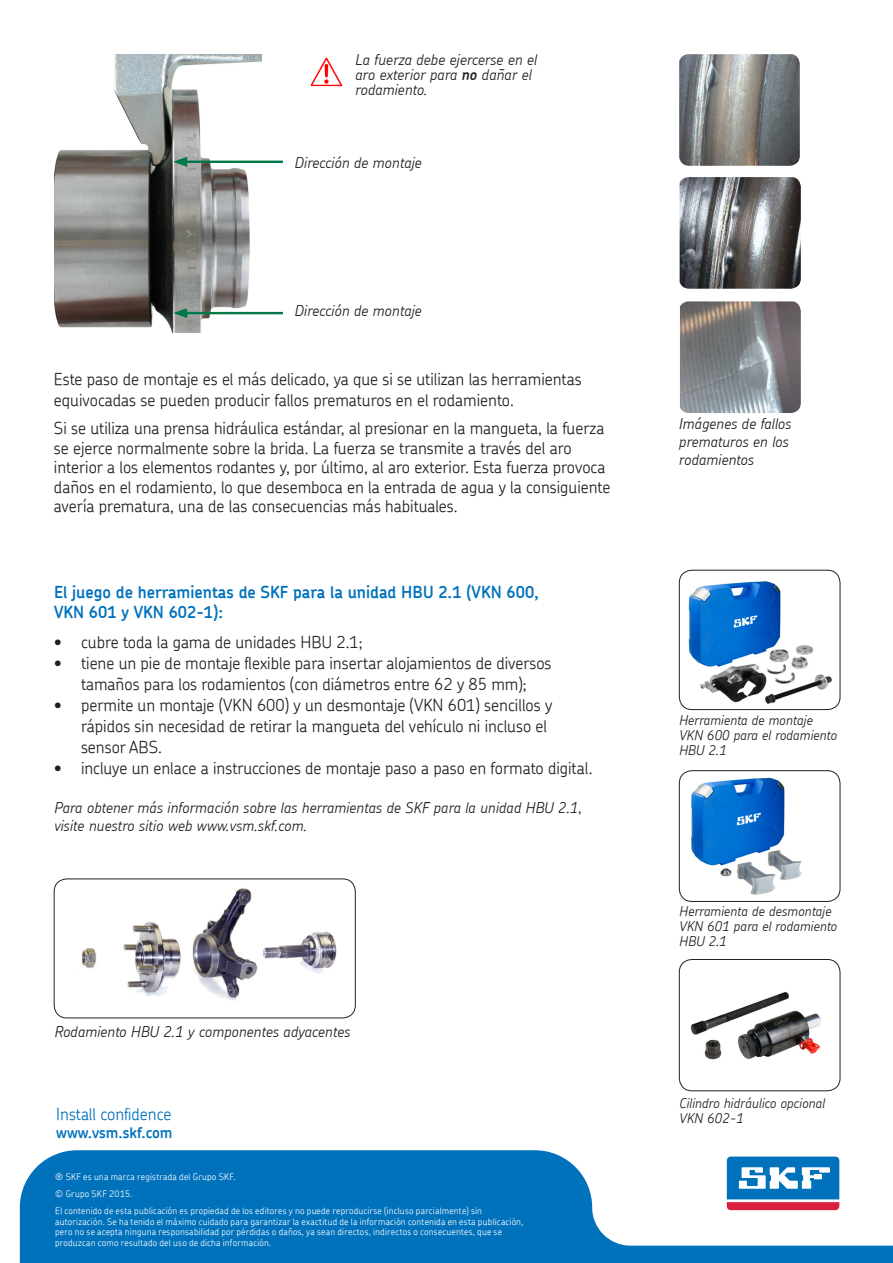
<style>
.page{position:relative;width:893px;height:1263px;background:#fff}
.page>*{position:absolute;margin:0;border:0;box-sizing:border-box;transform-origin:0 0}
.af_body{font:300 16.5px/21px "SKF Chevin";color:#231f20}
.ag_blue_heading{font:600 16.5px/19.8px "SKF Chevin";color:#0072bc}
.t1{font:300 16.5px "SKF Chevin";color:#0072bc}
.al_image_italic_bigg{font:italic 300 15px/18px "SKF Chevin";color:#231f20}
.ak_image_italic{font:italic 300 15px/15px "SKF Chevin";color:#231f20}
.t2{font:600 15px "SKF Chevin";color:#0072bc}
.an_image_italic_smal{font:italic 300 13.5px/15px "SKF Chevin";color:#231f20}
.t3{font:300 9px/10.5px "SKF Chevin";letter-spacing:.025em;color:#fff}
.s1{font-weight:600}
</style>
<div class="page">
<img style="left:310px;top:57px;width:33px;height:30px">
<img style="left:679px;top:54px;width:121px;height:112px">
<img style="left:680px;top:177px;width:121px;height:112px">
<img style="left:680px;top:301px;width:121px;height:112px">
<img style="left:679px;top:570px;width:161px;height:139px">
<div style="left:679px;top:570px;width:161px;height:140px;border:1px solid #231f20;border-radius:13px"></div>
<img style="left:679px;top:771px;width:161px;height:130px">
<div style="left:679px;top:770px;width:161px;height:132px;border:1px solid #231f20;border-radius:13px"></div>
<img style="left:679px;top:959px;width:161px;height:132px">
<div style="left:679px;top:959px;width:161px;height:132px;border:1px solid #231f20;border-radius:13px"></div>
<img style="left:61px;top:879px;width:287px;height:139px">
<div style="left:54px;top:879px;width:301px;height:139px;border:1px solid #231f20;border-radius:13px"></div>
<svg style="left:20px;top:1150px;width:873px;height:113px;fill:#0072bc"></svg>
<svg style="left:724px;top:1154px;width:118px;height:59px"></svg>
<svg style="left:727px;top:1156px;width:112px;height:54px"></svg>
<img style="left:54px;top:54px;width:207px;height:279px">
<hr style="left:183px;top:161px;width:100px;height:2px;background:#017847">
<svg style="left:173px;top:157px;width:14px;height:10px"></svg>
<hr style="left:183px;top:312px;width:100px;height:2px;background:#017847">
<svg style="left:173px;top:308px;width:14px;height:10px"></svg>
<p class="ak_image_italic" style="left:355px;top:52px;width:183px">La fuerza debe ejercerse en el aro exterior para <span class="s1">no</span> dañar el rodamiento.</p>
<p class="ak_image_italic" style="left:294px;top:154px;width:129px">Dirección de montaje</p>
<p class="ak_image_italic" style="left:294px;top:303px;width:129px">Dirección de montaje</p>
<p class="af_body" style="left:54px;top:368px;width:529px">Este paso de montaje es el más delicado, ya que si se utilizan las herramientas equivocadas se pueden producir fallos prematuros en el rodamiento.</p>
<p class="af_body" style="left:54px;top:418px;width:558px;line-height:19.5px">Si se utiliza una prensa hidráulica estándar, al presionar en la mangueta, la fuerza se ejerce normalmente sobre la brida. La fuerza se transmite a través del aro interior a los elementos rodantes y, por último, al aro exterior. Esta fuerza provoca daños en el rodamiento, lo que desemboca en la entrada de agua y la consiguiente avería prematura, una de las consecuencias más habituales.</p>
<p class="ag_blue_heading" style="left:54px;top:582px;width:486px">El juego de herramientas de SKF para la unidad HBU 2.1 (VKN 600,<br>VKN 601 y VKN 602-1):</p>
<p class="af_body" style="left:54px;top:631px;width:310px">• cubre toda la gama de unidades HBU 2.1;</p>
<p class="af_body" style="left:54px;top:652px;width:499px;text-align:center">• tiene un pie de montaje flexible para insertar alojamientos de diversos tamaños para los rodamientos (con diámetros entre 62 y 85 mm);</p>
<p class="af_body" style="left:81px;top:694px;width:473px;text-indent:-27px">• permite un montaje (VKN 600) y un desmontaje (VKN 601) sencillos y rápidos sin necesidad de retirar la mangueta del vehículo ni incluso el sensor ABS.</p>
<p class="af_body" style="left:54px;top:757px;width:540px">• incluye un enlace a instrucciones de montaje paso a paso en formato digital.</p>
<p class="al_image_italic_bigg" style="left:54px;top:798px;width:529px">Para obtener más información sobre las herramientas de SKF para la unidad HBU 2.1, visite nuestro sitio web www.vsm.skf.com.</p>
<p class="ak_image_italic" style="left:54px;top:1024px;width:297px">Rodamiento HBU 2.1 y componentes adyacentes</p>
<p class="t1" style="left:56px;top:1103px;width:117px">Install confidence</p>
<p class="t2" style="left:56px;top:1123px;width:118px">www.vsm.skf.com</p>
<p class="t3" style="left:55px;top:1172px;width:182px">® SKF es una marca registrada del Grupo SKF.</p>
<p class="t3" style="left:55px;top:1188px;width:79px">© Grupo SKF 2015.</p>
<p class="t3" style="left:55px;top:1205px;width:470px">El contenido de esta publicación es propiedad de los editores y no puede reproducirse (incluso parcialmente) sin autorización. Se ha tenido el máximo cuidado para garantizar la exactitud de la información contenida en esta publicación, pero no se acepta ninguna responsabilidad por pérdidas o daños, ya sean directos, indirectos o consecuentes, que se produzcan como resultado del uso de dicha información.</p>
<p class="al_image_italic_bigg" style="left:679px;top:415px;width:114px">Imágenes de fallos prematuros en los rodamientos</p>
<p class="an_image_italic_smal" style="left:679px;top:712px;width:159px">Herramienta de montaje<br>VKN 600 para el rodamiento<br>HBU 2.1</p>
<p class="an_image_italic_smal" style="left:679px;top:903px;width:159px">Herramienta de desmontaje<br>VKN 601 para el rodamiento<br>HBU 2.1</p>
<p class="an_image_italic_smal" style="left:679px;top:1095px;width:147px">Cilindro hidráulico opcional<br>VKN 602-1</p>
</div>
